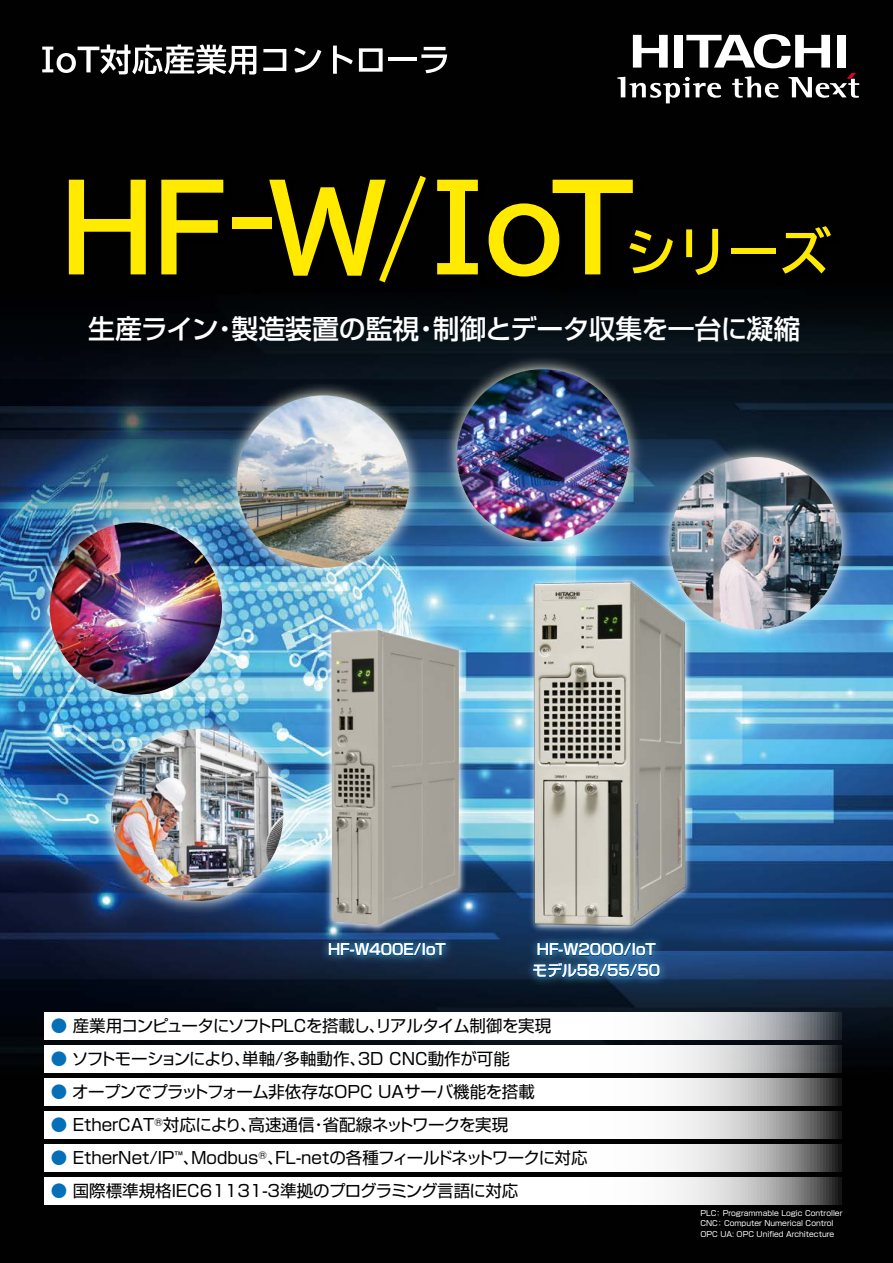
<style>
.page{position:relative;width:893px;height:1263px;background:#fff}
.page>*{position:absolute;margin:0;border:0;box-sizing:border-box;transform-origin:0 0}
.t1{font:500 26.85px "Shin Go Pro";letter-spacing:-.01em;color:#fff}
.t2{font:16.5px "Shin Go Pro";letter-spacing:-.01em;color:#000}
.t3{font:16.5px "Shin Go Pro";letter-spacing:-.03em;color:#000}
.t4{font:500 15px/21px "Shin Go Pro";color:#eaf6fd}
.t5{font:7.5px/10.5px "Shin Go Pro";color:#fff}
.s1{color:#056fb8}
</style>
<div class="page">
<img style="left:0;top:0;width:893px;height:1263px">
<img style="left:69px;top:710px;width:252px;height:210px">
<img style="left:111px;top:729px;width:172px;height:172px;border-radius:86px">
<img style="left:0;top:503px;width:277px;height:211px">
<img style="left:50px;top:522px;width:172px;height:173px;border-radius:86px">
<img style="left:175px;top:376px;width:297px;height:211px">
<img style="left:237px;top:395px;width:172px;height:173px;border-radius:86px">
<img style="left:650px;top:394px;width:212px;height:298px">
<img style="left:669px;top:457px;width:173px;height:172px;border-radius:86px">
<img style="left:404px;top:350px;width:278px;height:211px">
<img style="left:457px;top:369px;width:172px;height:172px;border-radius:86px">
<svg style="left:45px;top:1012px;width:796px;height:28px"></svg>
<svg style="left:45px;top:1045px;width:796px;height:28px"></svg>
<svg style="left:45px;top:1078px;width:796px;height:28px"></svg>
<svg style="left:45px;top:1111px;width:796px;height:28px"></svg>
<svg style="left:45px;top:1144px;width:796px;height:28px"></svg>
<svg style="left:45px;top:1177px;width:796px;height:28px"></svg>
<svg style="left:42px;top:44px;width:214px;height:31px"></svg>
<svg style="left:263px;top:49px;width:23px;height:22px"></svg>
<svg style="left:294px;top:48px;width:27px;height:25px"></svg>
<svg style="left:333px;top:46px;width:20px;height:28px"></svg>
<svg style="left:359px;top:48px;width:24px;height:24px"></svg>
<hr style="left:388px;top:57px;width:29px;height:4px;background:#fff">
<svg style="left:421px;top:47px;width:26px;height:26px"></svg>
<svg style="left:617px;top:34px;width:242px;height:69px"></svg>
<img style="left:524px;top:571px;width:171px;height:365px">
<img style="left:533px;top:579px;width:154px;height:350px">
<img style="left:519px;top:929px;width:154px;height:64px">
<svg style="left:533px;top:927px;width:127px;height:51px;background:#1e5083"></svg>
<img style="left:321px;top:619px;width:150px;height:317px">
<img style="left:331px;top:630px;width:128px;height:295px">
<img style="left:315px;top:929px;width:144px;height:43px">
<svg style="left:328px;top:941px;width:118px;height:17px;background:#1a4d80"></svg>
<div style="left:67px;top:174px;width:775px;height:119px;background:#010101"></div>
<svg style="left:69px;top:180px;width:77px;height:94px;background:#796f00"></svg>
<svg style="left:161px;top:180px;width:62px;height:94px;background:#6f6600"></svg>
<svg style="left:437px;top:180px;width:41px;height:94px;background:#827800"></svg>
<svg style="left:489px;top:180px;width:184px;height:96px;background:#4d4700"></svg>
<svg style="left:686px;top:229px;width:32px;height:46px"></svg>
<div style="left:731px;top:248px;width:45px;height:6px;background:#ffea00"></div>
<svg style="left:782px;top:226px;width:49px;height:48px;background:#453f00"></svg>
<div style="left:233px;top:217px;width:39px;height:12px;background:#ffea00"></div>
<svg style="left:269px;top:176px;width:157px;height:106px;background:#534c00"></svg>
<h1 class="t1" style="left:88px;top:307px;width:713px">生産ライン・製造装置の監視・制御とデータ収集を一台に凝縮</h1>
<p class="t4" style="left:328px;top:937px;width:119px">HF-W400E/IoT</p>
<p class="t4" style="left:532px;top:937px;width:129px">HF-W2000/IoTモデル58/55/50</p>
<p class="t3" style="left:51px;top:1012px;width:502px"><span class="s1">●</span> 産業用コンピュータにソフトPLCを搭載し、リアルタイム制御を実現</p>
<p class="t2" style="left:51px;top:1045px;width:461px"><span class="s1">●</span> ソフトモーションにより、単軸/多軸動作、3D CNC動作が可能</p>
<p class="t3" style="left:51px;top:1078px;width:486px"><span class="s1">●</span> オープンでプラットフォーム非依存なOPC UAサーバ機能を搭載</p>
<p class="t2" style="left:51px;top:1111px;width:459px"><span class="s1">●</span> EtherCAT<sup>®</sup>対応により、高速通信・省配線ネットワークを実現</p>
<p class="t2" style="left:51px;top:1144px;width:538px"><span class="s1">●</span> EtherNet/IP<sup>™</sup>、Modbus<sup>®</sup>、FL-netの各種フィールドネットワークに対応</p>
<p class="t2" style="left:51px;top:1177px;width:469px"><span class="s1">●</span> 国際標準規格IEC61131-3準拠のプログラミング言語に対応</p>
<p class="t5" style="left:700px;top:1207px;width:144px">PLC： Programmable Logic Controller<br>CNC： Computer Numerical Control<br>OPC UA: OPC Unified Architecture</p>
</div>
